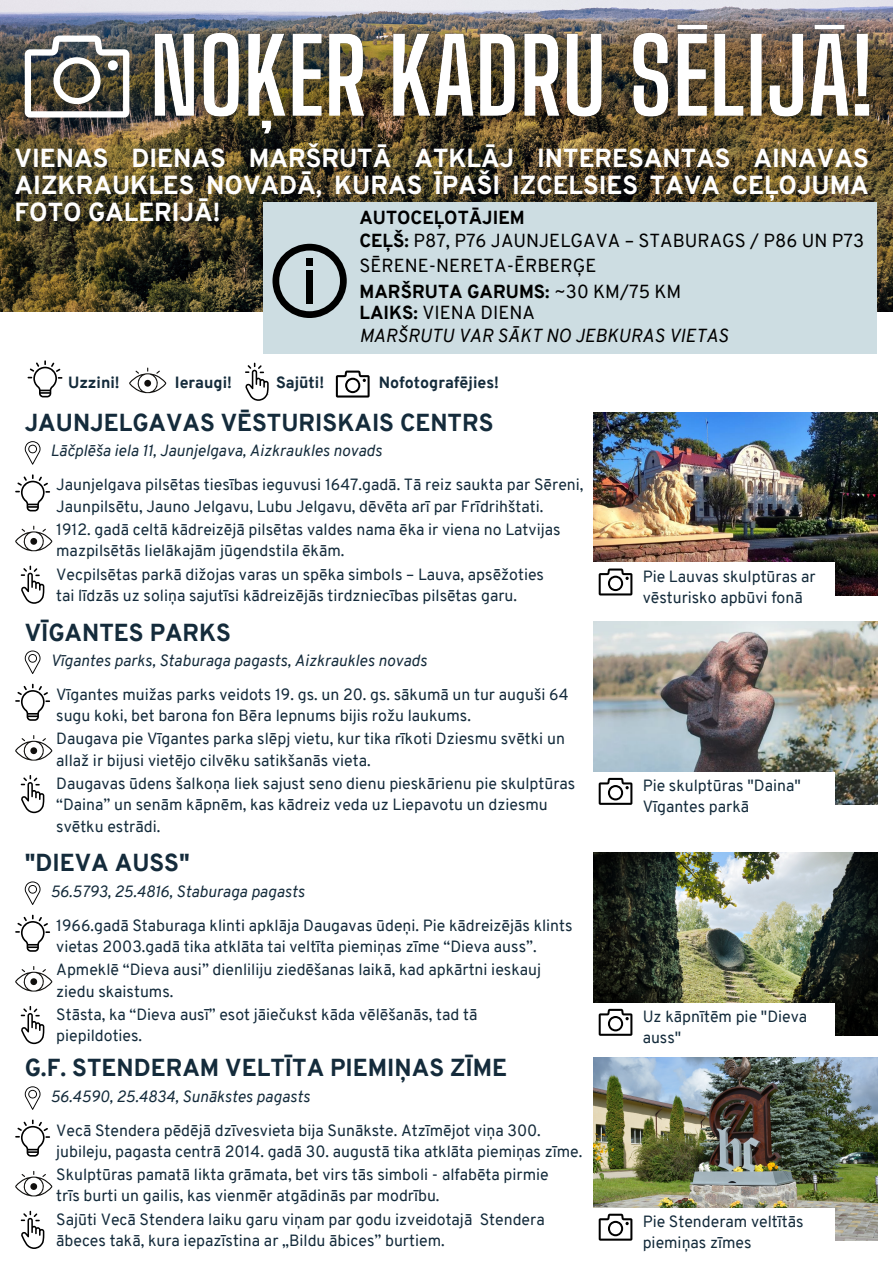
<style>
.page{position:relative;width:893px;height:1264px;background:#fff}
.page>*{position:absolute;margin:0;border:0;box-sizing:border-box;transform-origin:0 0}
.t1{font:800 25.5px/27px "Overpass";color:#fff;text-align:justify}
.t2{font:800 24px "Overpass";color:#142b3b}
.t3{font:18.45px/22.8px "Overpass";color:#000}
.t4{font:italic 18.45px/23.2px "Overpass";color:#000}
.t5{font:15.9px/21.3px "Overpass";color:#142b3b}
.t6{font:italic 15.9px "Overpass";color:#142b3b}
.t7{font:800 15.9px "Overpass";color:#142b3b}
.s1{font-weight:800}
.s2{font-weight:800;font-style:normal}
.s3{font-style:normal}
</style>
<div class="page">
<img style="left:0;top:0;width:892px;height:311px">
<img style="left:593px;top:412px;width:284px;height:183px">
<div style="left:578px;top:562px;width:256px;height:39px;background:#fff"></div>
<svg style="left:15px;top:525px;width:37px;height:26px"></svg>
<svg style="left:15px;top:474px;width:35px;height:37px"></svg>
<svg style="left:21px;top:565px;width:23px;height:39px"></svg>
<svg style="left:25px;top:441px;width:15px;height:24px"></svg>
<svg style="left:598px;top:568px;width:34px;height:27px"></svg>
<svg style="left:25px;top:35px;width:100px;height:83px"></svg>
<svg style="left:129px;top:367px;width:37px;height:26px"></svg>
<svg style="left:28px;top:360px;width:34px;height:37px"></svg>
<svg style="left:245px;top:362px;width:24px;height:39px"></svg>
<svg style="left:336px;top:370px;width:33px;height:27px"></svg>
<div style="left:264px;top:202px;width:613px;height:151px;background:#cddde2"></div>
<svg style="left:272px;top:244px;width:75px;height:74px"></svg>
<div style="left:306px;top:270px;width:7px;height:33px;background:#000"></div>
<div style="left:306px;top:258px;width:7px;height:8px;background:#000"></div>
<img style="left:593px;top:621px;width:284px;height:183px">
<div style="left:578px;top:772px;width:256px;height:38px;background:#fff"></div>
<svg style="left:15px;top:735px;width:37px;height:25px"></svg>
<svg style="left:15px;top:683px;width:35px;height:37px"></svg>
<svg style="left:21px;top:775px;width:23px;height:38px"></svg>
<svg style="left:25px;top:650px;width:15px;height:24px"></svg>
<svg style="left:598px;top:778px;width:34px;height:26px"></svg>
<img style="left:593px;top:852px;width:284px;height:183px">
<div style="left:578px;top:1002px;width:256px;height:39px;background:#fff"></div>
<svg style="left:15px;top:966px;width:37px;height:25px"></svg>
<svg style="left:15px;top:914px;width:35px;height:37px"></svg>
<svg style="left:21px;top:1006px;width:23px;height:38px"></svg>
<svg style="left:25px;top:881px;width:15px;height:24px"></svg>
<svg style="left:598px;top:1008px;width:34px;height:27px"></svg>
<img style="left:593px;top:1057px;width:284px;height:183px">
<div style="left:578px;top:1207px;width:256px;height:39px;background:#fff"></div>
<svg style="left:15px;top:1170px;width:37px;height:26px"></svg>
<svg style="left:15px;top:1119px;width:35px;height:37px"></svg>
<svg style="left:21px;top:1210px;width:23px;height:38px"></svg>
<svg style="left:25px;top:1086px;width:15px;height:23px"></svg>
<svg style="left:598px;top:1213px;width:34px;height:27px"></svg>
<img style="left:125px;top:0;width:767px;height:167px">
<h1 class="t1" style="left:15px;top:148px;width:855px">VIENAS DIENAS MARŠRUTĀ ATKLĀJ INTERESANTAS AINAVAS AIZKRAUKLES NOVADĀ, KURAS ĪPAŠI IZCELSIES TAVA CEĻOJUMA FOTO GALERIJĀ!</h1>
<p class="t3" style="left:359px;top:208px;width:506px"><span class="s1">AUTOCEĻOTĀJIEM<br>CEĻŠ:</span> P87, P76 JAUNJELGAVA – STABURAGS / P86 UN P73</p>
<p class="t3" style="left:359px;top:254px;width:323px;line-height:26.1px">SĒRENE-NERETA-ĒRBERĢE<br><span class="s1">MARŠRUTA GARUMS:</span> ~30 KM/75 KM</p>
<p class="t4" style="left:359px;top:303px;width:370px"><span class="s2">LAIKS:</span> <span class="s3">VIENA DIENA<br></span>MARŠRUTU VAR SĀKT NO JEBKURAS VIETAS</p>
<p class="t7" style="left:68px;top:376px;width:53px">Uzzini!</p>
<p class="t7" style="left:175px;top:376px;width:58px">Ieraugi!</p>
<p class="t7" style="left:276px;top:376px;width:49px">Sajūti!</p>
<p class="t7" style="left:379px;top:376px;width:122px">Nofotografējies!</p>
<h2 class="t2" style="left:25px;top:413px;width:470px">JAUNJELGAVAS VĒSTURISKAIS CENTRS</h2>
<p class="t6" style="left:50px;top:444px;width:333px">Lāčplēša iela 11, Jaunjelgava, Aizkraukles novads</p>
<p class="t5" style="left:56px;top:475px;width:528px">Jaunjelgava pilsētas tiesības ieguvusi 1647.gadā. Tā reiz saukta par Sēreni,<br>Jaunpilsētu, Jauno Jelgavu, Lubu Jelgavu, dēvēta arī par Frīdrihštati.</p>
<p class="t5" style="left:56px;top:520px;width:505px">1912. gadā celtā kādreizējā pilsētas valdes nama ēka ir viena no Latvijas mazpilsētās lielākajām jūgendstila ēkām.</p>
<p class="t5" style="left:56px;top:565px;width:489px">Vecpilsētas parkā dižojas varas un spēka simbols – Lauva, apsēžoties tai līdzās uz soliņa sajutīsi kādreizējās tirdzniecības pilsētas garu.</p>
<h2 class="t2" style="left:25px;top:622px;width:208px">VĪGANTES PARKS</h2>
<p class="t6" style="left:50px;top:653px;width:378px">Vīgantes parks, Staburaga pagasts, Aizkraukles novads</p>
<p class="t5" style="left:56px;top:685px;width:514px">Vīgantes muižas parks veidots 19. gs. un 20. gs. sākumā un tur auguši 64 sugu koki, bet barona fon Bēra lepnums bijis rožu laukums.</p>
<p class="t5" style="left:56px;top:729px;width:510px">Daugava pie Vīgantes parka slēpj vietu, kur tika rīkoti Dziesmu svētki un allaž ir bijusi vietējo cilvēku satikšanās vieta.</p>
<p class="t5" style="left:56px;top:774px;width:520px">Daugavas ūdens šalkoņa liek sajust seno dienu pieskārienu pie skulptūras “Daina” un senām kāpnēm, kas kādreiz veda uz Liepavotu un dziesmu svētku estrādi.</p>
<h2 class="t2" style="left:25px;top:853px;width:166px">"DIEVA AUSS"</h2>
<p class="t6" style="left:50px;top:884px;width:256px">56.5793, 25.4816, Staburaga pagasts</p>
<p class="t5" style="left:56px;top:916px;width:518px">1966.gadā Staburaga klinti apklāja Daugavas ūdeņi. Pie kādreizējās klints vietas 2003.gadā tika atklāta tai veltīta piemiņas zīme “Dieva auss”.</p>
<p class="t5" style="left:56px;top:960px;width:486px">Apmeklē “Dieva ausi” dienliliju ziedēšanas laikā, kad apkārtni ieskauj ziedu skaistums.</p>
<p class="t5" style="left:56px;top:1005px;width:422px">Stāsta, ka “Dieva ausī” esot jāiečukst kāda vēlēšanās, tad tā piepildoties.</p>
<h2 class="t2" style="left:25px;top:1058px;width:484px">G.F. STENDERAM VELTĪTA PIEMIŅAS ZĪME</h2>
<p class="t6" style="left:50px;top:1089px;width:261px">56.4590, 25.4834, Sunākstes pagasts</p>
<p class="t5" style="left:56px;top:1120px;width:527px">Vecā Stendera pēdējā dzīvesvieta bija Sunākste. Atzīmējot viņa 300. jubileju, pagasta centrā 2014. gadā 30. augustā tika atklāta piemiņas zīme.</p>
<p class="t5" style="left:56px;top:1165px;width:494px">Skulptūras pamatā likta grāmata, bet virs tās simboli - alfabēta pirmie trīs burti un gailis, kas vienmēr atgādinās par modrību.</p>
<p class="t5" style="left:56px;top:1209px;width:490px">Sajūti Vecā Stendera laiku garu viņam par godu izveidotajā Stendera ābeces takā, kura iepazīstina ar „Bildu ābices” burtiem.</p>
<p class="t5" style="left:642px;top:567px;width:174px">Pie Lauvas skulptūras ar vēsturisko apbūvi fonā</p>
<p class="t5" style="left:642px;top:776px;width:159px">Pie skulptūras "Daina"<br>Vīgantes parkā</p>
<p class="t5" style="left:642px;top:1007px;width:166px">Uz kāpnītēm pie "Dieva auss"</p>
<p class="t5" style="left:642px;top:1211px;width:162px">Pie Stenderam veltītās piemiņas zīmes</p>
</div>
